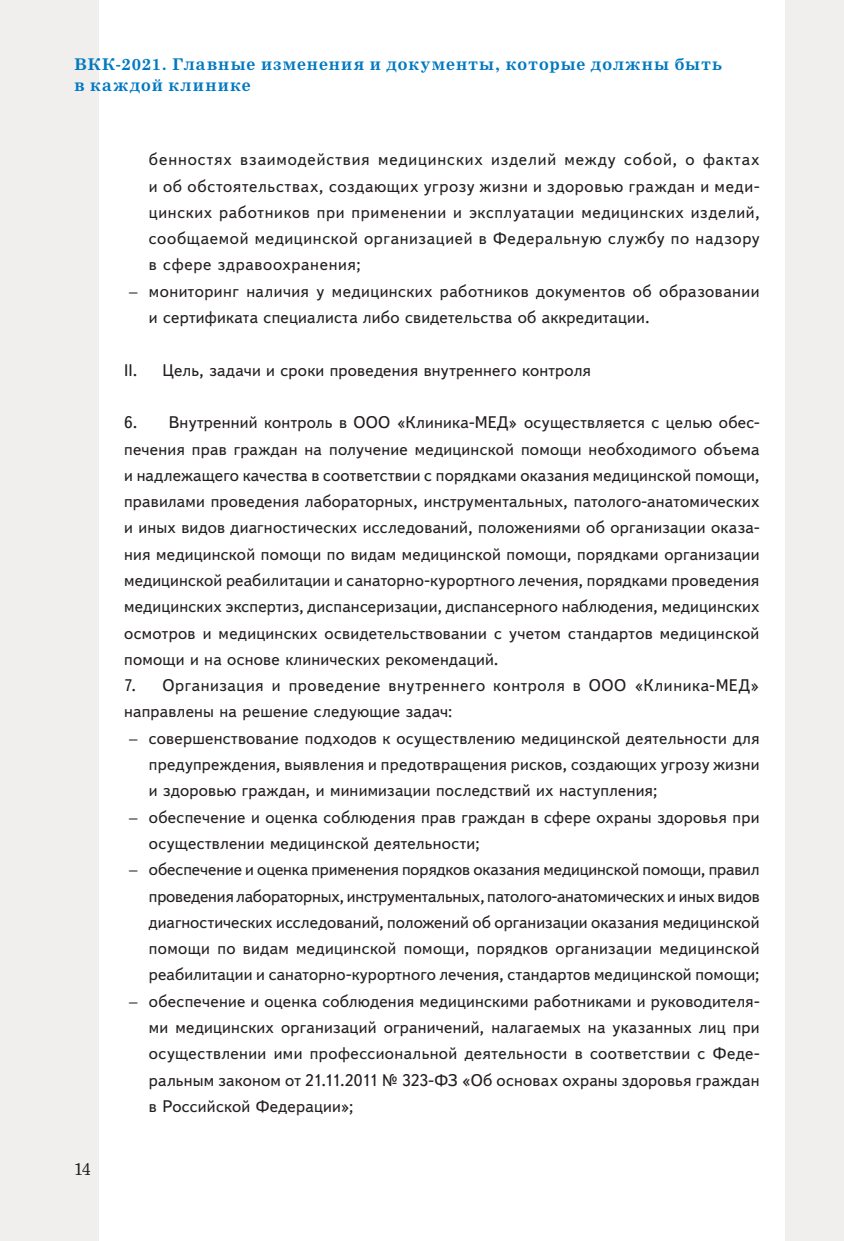
<style>
.page{position:relative;width:844px;height:1241px;background:#fff}
.page>*{position:absolute;margin:0;border:0;box-sizing:border-box;transform-origin:0 0}
.t1{font:16.8px/26.2px "Textbook New";letter-spacing:.015em;color:#241f1f}
.t2{font:16.8px/26.2px "Textbook New";letter-spacing:.035em;color:#241f1f}
.t3{font:16.8px "Nimrod Cyr";color:#241f1f}
.t4{font:700 15.75px/21px "Nimrod Cyr";letter-spacing:.07em;color:#0079c2}
.s1{font-family:"Century Schlbk Cyr"}
</style>
<div class="page">
<div style="left:0;top:0;width:843px;height:1240px;background:#f0efee"></div>
<div style="left:99px;top:0;width:685px;height:1240px;background:#fff"></div>
<p class="t4" style="left:74px;top:54px;width:649px">ВКК-2021. Главные изменения и документы, которые должны быть в каждой клинике</p>
<p class="t3" style="left:74px;top:1158px;width:18px">14</p>
<p class="t1" style="left:149px;top:146px;width:612px;text-align:justify">бенностях взаимодействия медицинских изделий между собой, о фактах и об обстоятельствах, создающих угрозу жизни и здоровью граждан и меди&shy;цинских работников при применении и эксплуатации медицинских изделий, сообщаемой медицинской организацией в Федеральную службу по надзору в сфере здравоохранения;</p>
<p class="t1" style="left:149px;top:278px;width:612px;text-indent:-20px"><span class="s1">–</span> мониторинг наличия у медицинских работников документов об образовании и сертификата специалиста либо свидетельства об аккредитации.</p>
<p class="t1" style="left:124px;top:356px;width:468px">II. Цель, задачи и сроки проведения внутреннего контроля</p>
<p class="t1" style="left:124px;top:409px;width:637px">6. Внутренний контроль в ООО «Клиника-МЕД» осуществляется с целью обес&shy;печения прав граждан на получение медицинской помощи необходимого объема и надлежащего качества в соответствии с порядками оказания медицинской помощи, правилами проведения лабораторных, инструментальных, патолого-анатомических и иных видов диагностических исследований, положениями об организации оказа&shy;ния медицинской помощи по видам медицинской помощи, порядками организации медицинской реабилитации и санаторно-курортного лечения, порядками проведения медицинских экспертиз, диспансеризации, диспансерного наблюдения, медицинских осмотров и медицинских освидетельствовании с учетом стандартов медицинской помощи и на основе клинических рекомендаций.</p>
<p class="t2" style="left:124px;top:672px;width:636px">7. Организация и проведение внутреннего контроля в ООО «Клиника-МЕД» направлены на решение следующие задач:</p>
<p class="t1" style="left:149px;top:724px;width:612px;text-align:justify;text-indent:-20px"><span class="s1">–</span> совершенствование подходов к осуществлению медицинской деятельности для предупреждения, выявления и предотвращения рисков, создающих угрозу жизни и здоровью граждан, и минимизации последствий их наступления;</p>
<p class="t1" style="left:149px;top:803px;width:612px;text-indent:-20px"><span class="s1">–</span> обеспечение и оценка соблюдения прав граждан в сфере охраны здоровья при осуществлении медицинской деятельности;</p>
<p class="t1" style="left:149px;top:856px;width:612px;text-indent:-20px"><span class="s1">–</span> обеспечение и оценка применения порядков оказания медицинской помощи, правил проведения лабораторных, инструментальных, патолого-анатомических и иных видов диагностических исследований, положений об организации оказания медицинской помощи по видам медицинской помощи, порядков организации медицинской реабилитации и санаторно-курортного лечения, стандартов медицинской помощи;</p>
<p class="t1" style="left:149px;top:987px;width:612px;text-align:justify;text-indent:-20px"><span class="s1">–</span> обеспечение и оценка соблюдения медицинскими работниками и руководителя&shy;ми медицинских организаций ограничений, налагаемых на указанных лиц при осуществлении ими профессиональной деятельности в соответствии с Феде&shy;ральным законом от 21.11.2011 № 323-ФЗ «Об основах охраны здоровья граждан в Российской Федерации»;</p>
</div>
